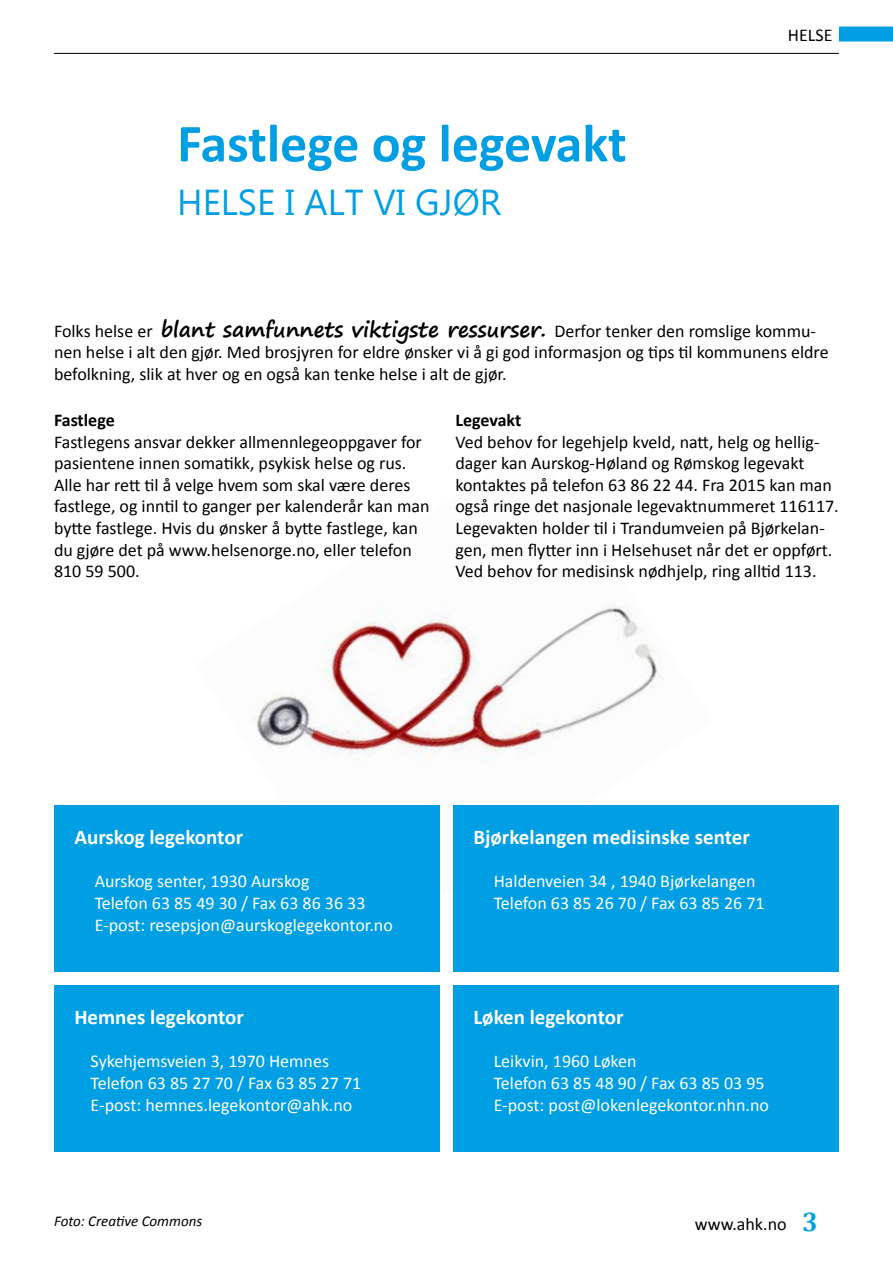
<style>
.page{position:relative;width:893px;height:1263px;background:#fff}
.page>*{position:absolute;margin:0;border:0;box-sizing:border-box;transform-origin:0 0}
.t1{font:700 54px "Calibri";color:#009fe3}
.t2{font:36px "Lao UI";color:#009fe3}
.t3{font:700 21px "Calibri";color:#fff}
.t4{font:18px/21.6px "Calibri";color:#000}
.t5{font:18px/21.6px "Calibri";color:#fff}
.t6{font:700 18px "Calibri";color:#000}
.t7{font:italic 15px "Calibri";color:#000}
.s1{font-family:"Segoe Print";font-weight:700;font-size:21px}
.s2{font-family:"Cambria";font-weight:700;font-size:27px;color:#009fe3}
</style>
<div class="page">
<hr style="left:54px;top:53px;width:785px;height:1px;background:#000">
<div style="left:839px;top:27px;width:54px;height:15px;background:#009fe3"></div>
<img style="left:252px;top:605px;width:411px;height:156px">
<div style="left:54px;top:805px;width:386px;height:167px;background:#009fe3"></div>
<div style="left:453px;top:805px;width:386px;height:167px;background:#009fe3"></div>
<div style="left:54px;top:985px;width:386px;height:167px;background:#009fe3"></div>
<div style="left:453px;top:985px;width:386px;height:167px;background:#009fe3"></div>
<h1 class="t1" style="left:177px;top:109px;width:451px">Fastlege og legevakt</h1>
<h2 class="t2" style="left:177px;top:178px;width:326px">HELSE I ALT VI GJØR</h2>
<p class="t4" style="left:788px;top:24px;width:46px">HELSE</p>
<p class="t4" style="left:54px;top:320px;width:776px">Folks helse er <span class="s1">blant samfunnets viktigste ressurser.</span> Derfor tenker den romslige kommu&shy;nen helse i alt den gjør. Med brosjyren for eldre ønsker vi å gi god informasjon og tips til kommunens eldre befolkning, slik at hver og en også kan tenke helse i alt de gjør.</p>
<p class="t6" style="left:54px;top:408px;width:62px">Fastlege</p>
<p class="t4" style="left:54px;top:431px;width:377px">Fastlegens ansvar dekker allmennlegeoppgaver for pasientene innen somatikk, psykisk helse og rus.<br>Alle har rett til å velge hvem som skal være deres fastlege, og inntil to ganger per kalenderår kan man bytte fastlege. Hvis du ønsker å bytte fastlege, kan du gjøre det på www.helsenorge.no, eller telefon 810 59 500.</p>
<p class="t6" style="left:455px;top:408px;width:67px">Legevakt</p>
<p class="t4" style="left:455px;top:431px;width:385px">Ved behov for legehjelp kveld, natt, helg og hellig&shy;dager kan Aurskog-Høland og Rømskog legevakt kontaktes på telefon 63 86 22 44. Fra 2015 kan man også ringe det nasjonale legevaktnummeret 116117.<br>Legevakten holder til i Trandumveien på Bjørkelan&shy;gen, men flytter inn i Helsehuset når det er oppført.<br>Ved behov for medisinsk nødhjelp, ring alltid 113.</p>
<p class="t3" style="left:74px;top:824px;width:170px">Aurskog legekontor</p>
<p class="t5" style="left:95px;top:870px;width:300px">Aurskog senter, 1930 Aurskog<br>Telefon 63 85 49 30 / Fax 63 86 36 33<br>E-post: resepsjon@aurskoglegekontor.no</p>
<p class="t3" style="left:74px;top:1004px;width:171px">Hemnes legekontor</p>
<p class="t5" style="left:91px;top:1050px;width:272px">Sykehjemsveien 3, 1970 Hemnes<br>Telefon 63 85 27 70 / Fax 63 85 27 71<br>E-post: hemnes.legekontor@ahk.no</p>
<p class="t7" style="left:54px;top:1211px;width:150px">Foto: Creative Commons</p>
<p class="t3" style="left:473px;top:824px;width:278px">Bjørkelangen medisinske senter</p>
<p class="t5" style="left:494px;top:870px;width:272px">Haldenveien 34 , 1940 Bjørkelangen<br>Telefon 63 85 26 70 / Fax 63 85 26 71</p>
<p class="t3" style="left:473px;top:1004px;width:152px">Løken legekontor</p>
<p class="t5" style="left:494px;top:1050px;width:277px">Leikvin, 1960 Løken<br>Telefon 63 85 48 90 / Fax 63 85 03 95<br>E-post: post@lokenlegekontor.nhn.no</p>
<p class="t4" style="left:695px;top:1213px;width:125px">www.ahk.no <span class="s2">3</span></p>
</div>
